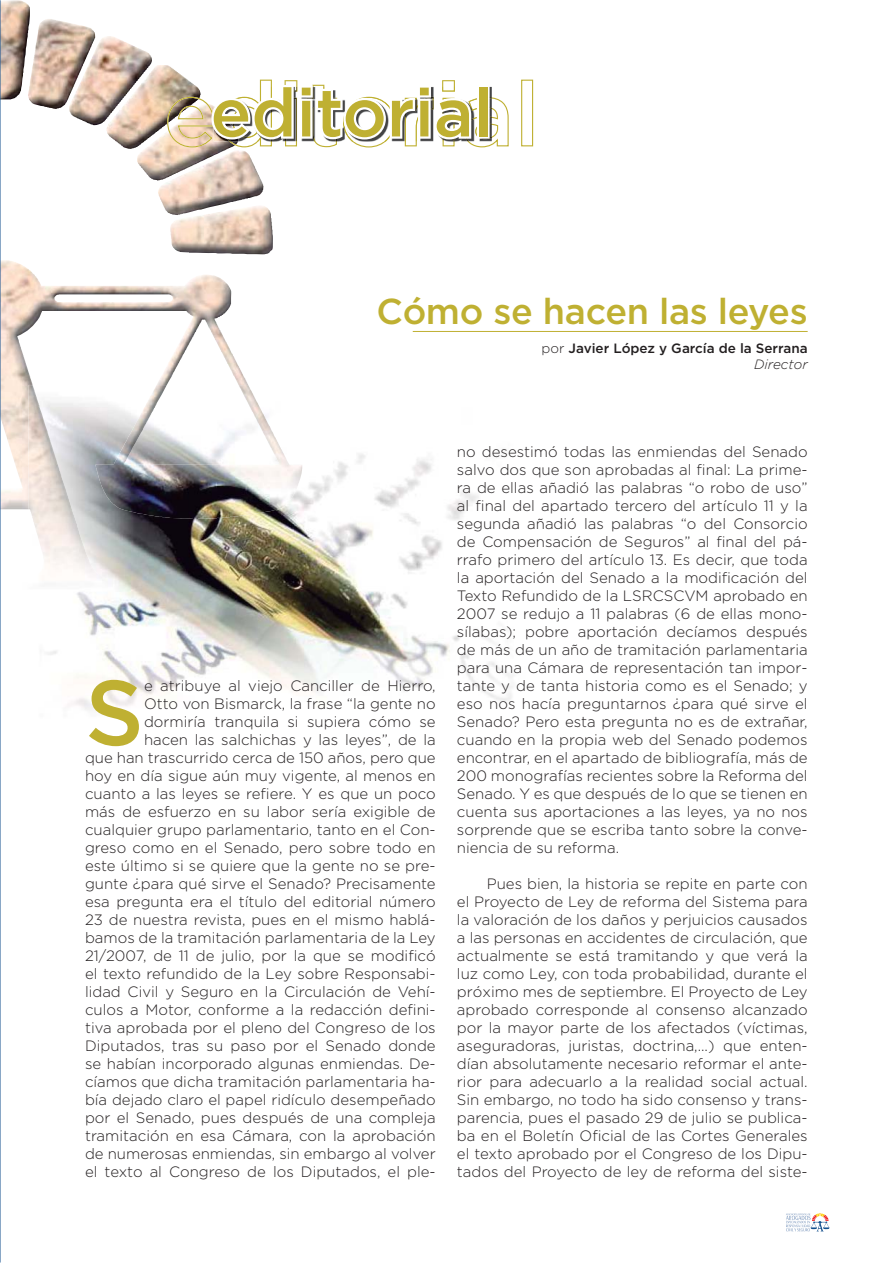
<style>
.page{position:relative;width:893px;height:1263px;background:#fff}
.page>*{position:absolute;margin:0;border:0;box-sizing:border-box;transform-origin:0 0}
.t1{font:500 92.1px "Gotham";color:#bfb032}
.t2{font:500 67.5px "Gotham";color:#bfb032}
.t3{font:500 36px "Gotham";letter-spacing:-.01em;color:#bfb032}
.t4{font:300 15px/18px "Gotham";color:#231f20;text-align:justify}
.t5{font:500 13.5px/16.2px "Gotham";color:#231f20;text-align:right}
.s1{font-weight:300}
.s2{font-weight:300;font-style:italic}
</style>
<div class="page">
<img style="left:0;top:260px;width:248px;height:330px">
<img style="left:170px;top:206px;width:103px;height:48px">
<img style="left:158px;top:151px;width:105px;height:64px">
<img style="left:137px;top:148px;width:98px;height:32px">
<img style="left:106px;top:65px;width:95px;height:84px">
<img style="left:69px;top:36px;width:83px;height:89px">
<img style="left:29px;top:19px;width:66px;height:90px">
<img style="left:0;top:0;width:30px;height:99px">
<div style="left:521px;top:80px;width:12px;height:66px;border:1px solid #bfb032"></div>
<svg style="left:167px;top:80px;width:342px;height:68px"></svg>
<svg style="left:786px;top:1213px;width:43px;height:18px"></svg>
<img style="left:48px;top:385px;width:465px;height:325px">
<img style="left:28px;top:385px;width:168px;height:205px">
<div style="left:460px;top:303px;width:23px;height:23px;border:3px solid #fff;border-radius:50%"></div>
<div style="left:464px;top:307px;width:15px;height:15px;border:3px solid #fff;border-radius:50%"></div>
<hr style="left:413px;top:331px;width:395px;height:1px;background:#bfb032">
<h2 class="t2" style="left:211px;top:74px;width:284px">editorial</h2>
<h3 class="t3" style="left:376px;top:290px;width:433px">Cómo se hacen las leyes</h3>
<p class="t5" style="left:541px;top:340px;width:268px"><span class="s1">por</span> Javier López y García de la Serrana<br><span class="s2">Director</span></p>
<h1 class="t1" style="left:85px;top:660px;width:60px">S</h1>
<p class="t4" style="left:85px;top:678px;width:352px;text-align:right">e atribuye al viejo Canciller de Hierro,<br>Otto von Bismarck, la frase “la gente no dormiría tranquila si supiera cómo se<br>hacen las salchichas y las leyes”, de la<br>que han trascurrido cerca de 150 años, pero que hoy en día sigue aún muy vigente, al menos en cuanto a las leyes se refiere. Y es que un poco más de esfuerzo en su labor sería exigible de cualquier grupo parlamentario, tanto en el Con&shy;greso como en el Senado, pero sobre todo en este último si se quiere que la gente no se pre&shy;gunte ¿para qué sirve el Senado? Precisamente esa pregunta era el título del editorial número 23 de nuestra revista, pues en el mismo hablá&shy;bamos de la tramitación parlamentaria de la Ley 21/2007, de 11 de julio, por la que se modificó el texto refundido de la Ley sobre Responsabi&shy;lidad Civil y Seguro en la Circulación de Vehí&shy;culos a Motor, conforme a la redacción defini&shy;tiva aprobada por el pleno del Congreso de los Diputados, tras su paso por el Senado donde se habían incorporado algunas enmiendas. De&shy;cíamos que dicha tramitación parlamentaria ha&shy;bía dejado claro el papel ridículo desempeñado por el Senado, pues después de una compleja tramitación en esa Cámara, con la aprobación de numerosas enmiendas, sin embargo al volver el texto al Congreso de los Diputados, el ple-</p>
<p class="t4" style="left:457px;top:444px;width:352px">no desestimó todas las enmiendas del Senado salvo dos que son aprobadas al final: La prime&shy;ra de ellas añadió las palabras “o robo de uso” al final del apartado tercero del artículo 11 y la segunda añadió las palabras “o del Consorcio de Compensación de Seguros” al final del pá&shy;rrafo primero del artículo 13. Es decir, que toda la aportación del Senado a la modificación del Texto Refundido de la LSRCSCVM aprobado en 2007 se redujo a 11 palabras (6 de ellas mono&shy;sílabas); pobre aportación decíamos después de más de un año de tramitación parlamentaria para una Cámara de representación tan impor&shy;tante y de tanta historia como es el Senado; y eso nos hacía preguntarnos ¿para qué sirve el Senado? Pero esta pregunta no es de extrañar, cuando en la propia web del Senado podemos encontrar, en el apartado de bibliografía, más de 200 monografías recientes sobre la Reforma del Senado. Y es que después de lo que se tienen en cuenta sus aportaciones a las leyes, ya no nos sorprende que se escriba tanto sobre la conve&shy;niencia de su reforma.</p>
<p class="t4" style="left:457px;top:876px;width:352px;text-indent:30px">Pues bien, la historia se repite en parte con el Proyecto de Ley de reforma del Sistema para la valoración de los daños y perjuicios causados a las personas en accidentes de circulación, que actualmente se está tramitando y que verá la luz como Ley, con toda probabilidad, durante el próximo mes de septiembre. El Proyecto de Ley aprobado corresponde al consenso alcanzado por la mayor parte de los afectados (víctimas, aseguradoras, juristas, doctrina,...) que enten&shy;dían absolutamente necesario reformar el ante&shy;rior para adecuarlo a la realidad social actual.<br>Sin embargo, no todo ha sido consenso y trans&shy;parencia, pues el pasado 29 de julio se publica&shy;ba en el Boletín Oficial de las Cortes Generales el texto aprobado por el Congreso de los Dipu&shy;tados del Proyecto de ley de reforma del siste-</p>
</div>
